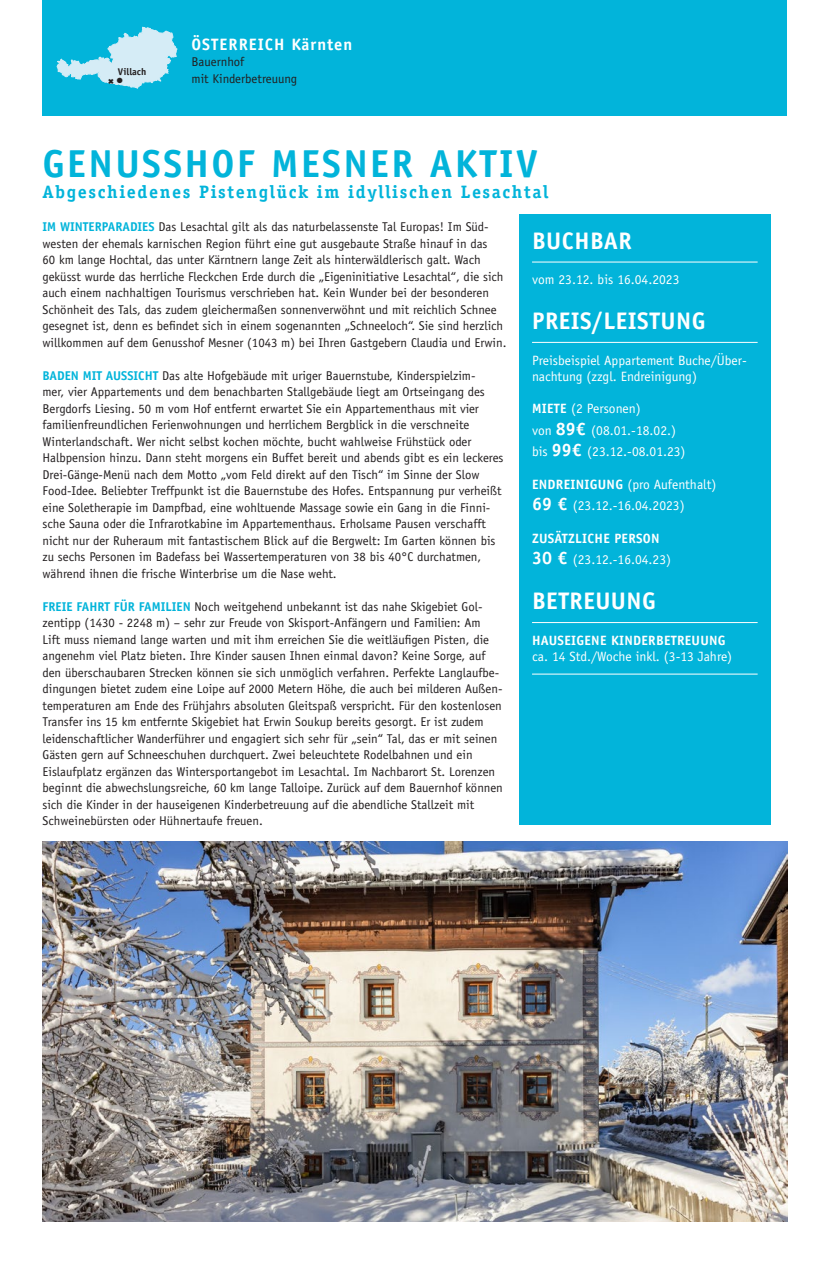
<style>
.page{position:relative;width:830px;height:1263px;background:#fff}
.page>*{position:absolute;margin:0;border:0;box-sizing:border-box;transform-origin:0 0}
.t1{font:700 39px "Officina Sans Std";letter-spacing:.06em;color:#02b4da}
.t2{font:700 24px "Officina Sans Std";letter-spacing:.02em;color:#fff}
.t3{font:700 18px "Officina Serif Std";letter-spacing:.09em;color:#02b4da}
.t4{font:700 16.5px "Officina Sans Std";letter-spacing:.06em;color:#fff}
.t5{font:13.5px/21.6px "Officina Sans Std";color:#fff}
.t6{font:700 13.5px/21.6px "Officina Sans Std";letter-spacing:.02em;color:#fff}
.t7{font:12.75px/16.5px "Officina Sans Std";color:#231f20}
.t8{font:700 9.75px "Officina Sans Std";color:#231f20}
.s1{font-weight:700;color:#02b4da}
.s2{font-weight:700}
.s3{font-weight:700;font-size:18px}
.s4{font-size:18px}
.s5{font-weight:400}
</style>
<div class="page">
<div style="left:43px;top:0;width:744px;height:116px;background:#02b4da"></div>
<img style="left:43px;top:842px;width:744px;height:379px">
<div style="left:519px;top:214px;width:251px;height:611px;background:#02b4da"></div>
<hr style="left:531px;top:262px;width:226px;height:1px;background:#fff">
<hr style="left:531px;top:342px;width:226px;height:1px;background:#fff">
<hr style="left:531px;top:622px;width:226px;height:1px;background:#fff">
<hr style="left:531px;top:674px;width:226px;height:1px;background:#fff">
<svg style="left:56px;top:26px;width:121px;height:62px"></svg>
<p class="t8" style="left:118px;top:66px;width:30px">Villach</p>
<p class="t4" style="left:191px;top:34px;width:162px">ÖSTERREICH Kärnten</p>
<p class="t7" style="left:191px;top:53px;width:54px">Bauernhof</p>
<p class="t7" style="left:191px;top:70px;width:107px">mit Kinderbetreuung</p>
<h1 class="t1" style="left:43px;top:139px;width:496px">GENUSSHOF MESNER AKTIV</h1>
<h3 class="t3" style="left:43px;top:181px;width:507px">Abgeschiedenes Pistenglück im idyllischen Lesachtal</h3>
<p class="t7" style="left:43px;top:218px;width:465px"><span class="s1">IM WINTERPARADIES</span> Das Lesachtal gilt als das naturbelassenste Tal Europas! Im Süd&shy;westen der ehemals karnischen Region führt eine gut ausgebaute Straße hinauf in das<br>60 km lange Hochtal, das unter Kärntnern lange Zeit als hinterwäldlerisch galt. Wach geküsst wurde das herrliche Fleckchen Erde durch die „Eigeninitiative Lesachtal“, die sich auch einem nachhaltigen Tourismus verschrieben hat. Kein Wunder bei der besonderen Schönheit des Tals, das zudem gleichermaßen sonnenverwöhnt und mit reichlich Schnee gesegnet ist, denn es befindet sich in einem sogenannten „Schneeloch“. Sie sind herzlich willkommen auf dem Genusshof Mesner (1043 m) bei Ihren Gastgebern Claudia und Erwin.</p>
<p class="t7" style="left:43px;top:367px;width:462px"><span class="s1">BADEN MIT AUSSICHT</span> Das alte Hofgebäude mit uriger Bauernstube, Kinderspielzim-<br>mer, vier Appartements und dem benachbarten Stallgebäude liegt am Ortseingang des Bergdorfs Liesing. 50 m vom Hof entfernt erwartet Sie ein Appartementhaus mit vier familienfreundlichen Ferienwohnungen und herrlichem Bergblick in die verschneite Winterlandschaft. Wer nicht selbst kochen möchte, bucht wahlweise Frühstück oder Halbpension hinzu. Dann steht morgens ein Buffet bereit und abends gibt es ein leckeres Drei-Gänge-Menü nach dem Motto „vom Feld direkt auf den Tisch“ im Sinne der Slow Food-Idee. Beliebter Treffpunkt ist die Bauernstube des Hofes. Entspannung pur verheißt eine Soletherapie im Dampfbad, eine wohltuende Massage sowie ein Gang in die Finni&shy;sche Sauna oder die Infrarotkabine im Appartementhaus. Erholsame Pausen verschafft nicht nur der Ruheraum mit fantastischem Blick auf die Bergwelt: Im Garten können bis zu sechs Personen im Badefass bei Wassertemperaturen von 38 bis 40°C durchatmen, während ihnen die frische Winterbrise um die Nase weht.</p>
<p class="t7" style="left:43px;top:598px;width:461px"><span class="s1">FREIE FAHRT FÜR FAMILIEN</span> Noch weitgehend unbekannt ist das nahe Skigebiet Gol&shy;zentipp (1430 - 2248 m) – sehr zur Freude von Skisport-Anfängern und Familien: Am<br>Lift muss niemand lange warten und mit ihm erreichen Sie die weitläufigen Pisten, die angenehm viel Platz bieten. Ihre Kinder sausen Ihnen einmal davon? Keine Sorge, auf den überschaubaren Strecken können sie sich unmöglich verfahren. Perfekte Langlaufbe&shy;dingungen bietet zudem eine Loipe auf 2000 Metern Höhe, die auch bei milderen Außen&shy;temperaturen am Ende des Frühjahrs absoluten Gleitspaß verspricht. Für den kostenlosen Transfer ins 15 km entfernte Skigebiet hat Erwin Soukup bereits gesorgt. Er ist zudem leidenschaftlicher Wanderführer und engagiert sich sehr für „sein“ Tal, das er mit seinen Gästen gern auf Schneeschuhen durchquert. Zwei beleuchtete Rodelbahnen und ein Eislaufplatz ergänzen das Wintersportangebot im Lesachtal. Im Nachbarort St. Lorenzen beginnt die abwechslungsreiche, 60 km lange Talloipe. Zurück auf dem Bauernhof können sich die Kinder in der hauseigenen Kinderbetreuung auf die abendliche Stallzeit mit Schweinebürsten oder Hühnertaufe freuen.</p>
<h2 class="t2" style="left:531px;top:226px;width:101px">BUCHBAR</h2>
<p class="t5" style="left:531px;top:269px;width:149px">vom 23.12. bis 16.04.2023</p>
<h2 class="t2" style="left:531px;top:306px;width:175px">PREIS/LEISTUNG</h2>
<p class="t5" style="left:531px;top:352px;width:216px;line-height:16.2px">Preisbeispiel Appartement Buche/Über&shy;nachtung (zzgl. Endreinigung)</p>
<p class="t5" style="left:531px;top:398px;width:155px"><span class="s2">MIETE</span> (2 Personen)<br>von <span class="s3">89€</span> (08.01.-18.02.) bis <span class="s3">99€</span> (23.12.-08.01.23)</p>
<p class="t5" style="left:531px;top:473px;width:186px"><span class="s2">ENDREINIGUNG</span> (pro Aufenthalt)<br><span class="s3">69 €</span> (23.12.-16.04.2023)</p>
<p class="t6" style="left:531px;top:527px;width:140px">ZUSÄTZLICHE PERSON<br><span class="s4">30 €</span> <span class="s5">(23.12.-16.04.23)</span></p>
<h2 class="t2" style="left:531px;top:586px;width:125px">BETREUUNG</h2>
<p class="t6" style="left:531px;top:629px;width:195px">HAUSEIGENE KINDERBETREUUNG</p>
<p class="t5" style="left:531px;top:646px;width:202px">ca. 14 Std./Woche inkl. (3-13 Jahre)</p>
</div>
